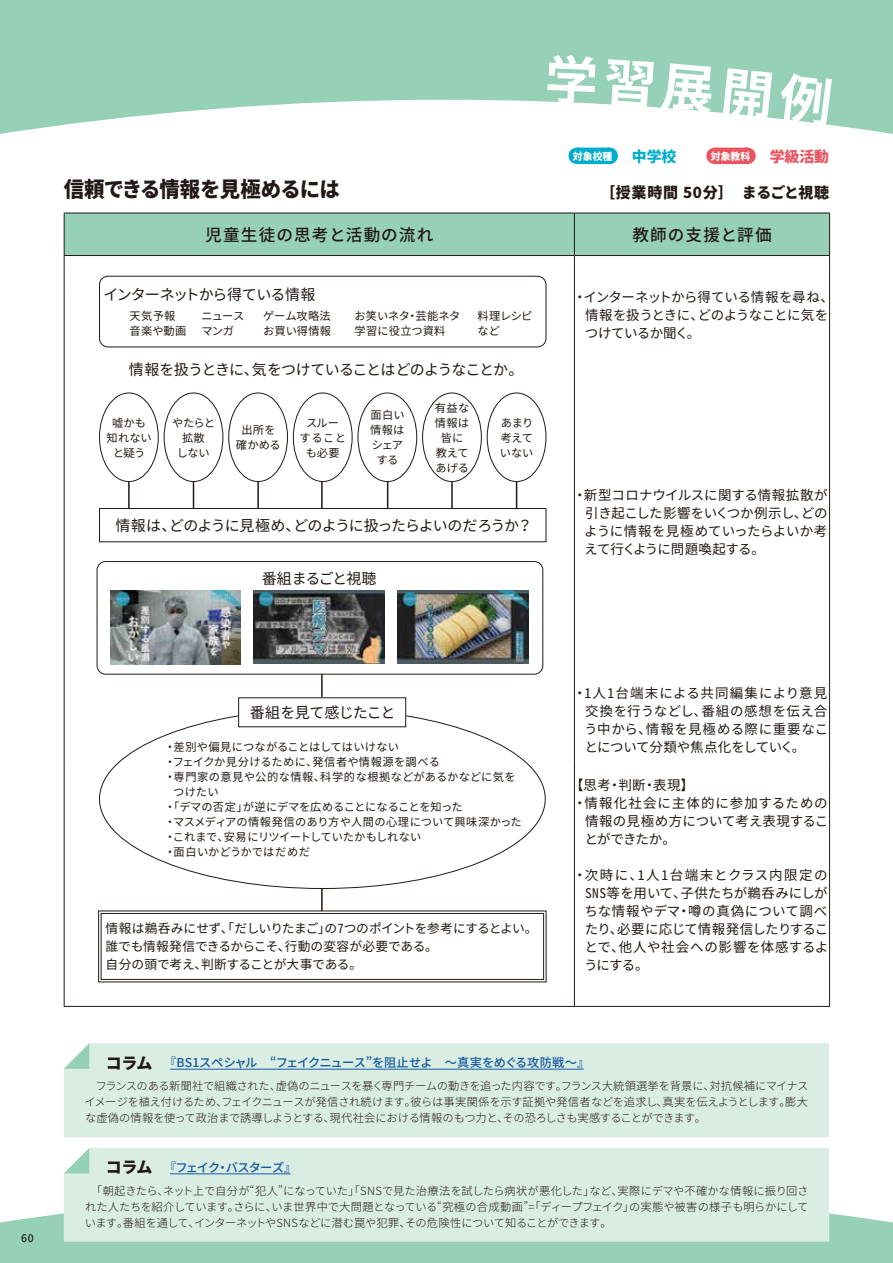
<style>
.page{position:relative;width:893px;height:1263px;background:#96d0b6}
.page>*{position:absolute;margin:0;border:0;box-sizing:border-box;transform-origin:0 0}
.t1{font:900 21.3px "Noto Sans CJ Kjp";letter-spacing:-.03em;color:#221815;scale:.96 1}
.t2{font:500 16.65px "Noto Sans CJ Kjp";letter-spacing:.06em;color:#221815}
.t3{font:15px "Noto Sans Mono CJ Kjp";letter-spacing:-.055em;color:#221815}
.t4{font:900 15px "Noto Sans CJ Kjp";letter-spacing:.05em;color:#221815}
.t5{font:15px "Noto Sans Mono CJ Kjp";letter-spacing:-.08em;color:#221815}
.t6{font:13.5px/18px "Noto Sans Mono CJ Kjp";color:#221815;text-align:justify}
.t7{font:13.5px/18px "Noto Sans Mono CJ Kjp";letter-spacing:-.035em;color:#221815}
.t8{font:13.5px "Noto Sans Mono CJ Kjp";letter-spacing:.075em;color:#221815}
.t9{font:12.75px/18px "Noto Sans Mono CJ Kjp";letter-spacing:-.02em;color:#221815}
.t10{font:500 12.15px "Noto Sans CJ Kjp";letter-spacing:-.03em;color:#15599f}
.t11{font:500 12.15px "Noto Sans CJ Kjp";letter-spacing:-.07em;color:#15599f}
.t12{font:300 11.25px/15.8px "Noto Sans CJ Kjp";letter-spacing:-.03em;color:#221815;text-align:justify}
.t13{font:11.25px/15px "Noto Sans Mono CJ Kjp";letter-spacing:.01em;color:#221815;text-align:center}
.t14{font:11.25px "Noto Sans Mono CJ Kjp";letter-spacing:-.015em;color:#221815}
.t15{font:11.25px "Noto Sans Mono CJ Kjp";letter-spacing:.035em;color:#221815}
.t16{font:11.25px/15px "Noto Sans Mono CJ Kjp";letter-spacing:-.04em;color:#221815;text-align:center}
.t17{font:500 10.5px "Noto Sans CJ Kjp";color:#221815}
.t18{font:900 9.9px "Noto Sans CJ Kjp";color:#fff}
.s1{font-size:14.85px;color:#00aecc}
.s2{font-size:14.85px;color:#ea545e}
.s3{font-weight:900;font-size:15.9px;color:#221815}
</style>
<div class="page">
<div style="left:0;top:93px;width:893px;height:1131px;background:#fff"></div>
<svg style="left:547px;top:55px;width:48px;height:50px"></svg>
<svg style="left:606px;top:59px;width:48px;height:50px"></svg>
<svg style="left:661px;top:63px;width:50px;height:51px"></svg>
<svg style="left:723px;top:68px;width:49px;height:51px"></svg>
<svg style="left:781px;top:73px;width:51px;height:54px"></svg>
<svg style="left:64px;top:213px;width:766px;height:75px"></svg>
<hr style="left:64px;top:288px;width:1px;height:473px;background:#221815">
<hr style="left:574px;top:288px;width:1px;height:473px;background:#221815">
<hr style="left:829px;top:288px;width:1px;height:473px;background:#221815">
<hr style="left:64px;top:761px;width:1px;height:245px;background:#221815">
<hr style="left:574px;top:761px;width:1px;height:245px;background:#221815">
<hr style="left:829px;top:761px;width:1px;height:245px;background:#221815">
<hr style="left:64px;top:1006px;width:510px;height:1px;background:#221815">
<hr style="left:574px;top:1006px;width:256px;height:1px;background:#221815">
<div style="left:64px;top:1043px;width:765px;height:94px;background:#daede3"></div>
<svg style="left:64px;top:1043px;width:25px;height:26px"></svg>
<div style="left:64px;top:1148px;width:765px;height:94px;background:#daede3"></div>
<svg style="left:64px;top:1148px;width:25px;height:25px"></svg>
<hr style="left:321px;top:642px;width:2px;height:269px;background:#221815">
<div style="left:100px;top:709px;width:445px;height:179px;background:#fff;border-radius:50%"></div>
<hr style="left:321px;top:471px;width:2px;height:46px;background:#221815">
<hr style="left:387px;top:471px;width:1px;height:46px;background:#221815">
<hr style="left:451px;top:471px;width:2px;height:46px;background:#221815">
<hr style="left:516px;top:471px;width:1px;height:46px;background:#221815">
<hr style="left:257px;top:471px;width:2px;height:46px;background:#221815">
<hr style="left:193px;top:471px;width:1px;height:46px;background:#221815">
<hr style="left:128px;top:471px;width:2px;height:46px;background:#221815">
<div style="left:577px;top:148px;width:32px;height:16px;background:#00aecc"></div>
<svg style="left:609px;top:148px;width:1px;height:16px"></svg>
<div style="left:714px;top:148px;width:33px;height:16px;background:#ea545e"></div>
<svg style="left:747px;top:148px;width:1px;height:16px"></svg>
<svg style="left:98px;top:910px;width:449px;height:72px;background:#f8f7f7"></svg>
<div style="left:101px;top:913px;width:443px;height:67px;border:1px solid #221815"></div>
<div style="left:99px;top:508px;width:447px;height:34px;background:#fff"></div>
<div style="left:99px;top:508px;width:447px;height:34px;border:1px solid #221815"></div>
<div style="left:99px;top:276px;width:447px;height:71px;background:#fff;border-radius:9px"></div>
<div style="left:99px;top:276px;width:447px;height:71px;border:1px solid #221815;border-radius:9px"></div>
<div style="left:99px;top:393px;width:59px;height:88px;background:#fff;border-radius:50%"></div>
<div style="left:99px;top:393px;width:60px;height:89px;border:1px solid #221815;border-radius:50%"></div>
<div style="left:164px;top:393px;width:59px;height:88px;background:#fff;border-radius:50%"></div>
<div style="left:164px;top:393px;width:59px;height:89px;border:1px solid #221815;border-radius:50%"></div>
<div style="left:229px;top:393px;width:58px;height:88px;background:#fff;border-radius:50%"></div>
<div style="left:228px;top:393px;width:60px;height:89px;border:1px solid #221815;border-radius:50%"></div>
<div style="left:293px;top:393px;width:59px;height:88px;background:#fff;border-radius:50%"></div>
<div style="left:293px;top:393px;width:59px;height:89px;border:1px solid #221815;border-radius:50%"></div>
<div style="left:358px;top:393px;width:59px;height:88px;background:#fff;border-radius:50%"></div>
<div style="left:358px;top:393px;width:59px;height:89px;border:1px solid #221815;border-radius:50%"></div>
<div style="left:487px;top:393px;width:59px;height:88px;background:#fff;border-radius:50%"></div>
<div style="left:487px;top:393px;width:59px;height:89px;border:1px solid #221815;border-radius:50%"></div>
<div style="left:423px;top:393px;width:58px;height:88px;background:#fff;border-radius:50%"></div>
<div style="left:422px;top:393px;width:60px;height:89px;border:1px solid #221815;border-radius:50%"></div>
<div style="left:239px;top:698px;width:167px;height:29px;background:#fff"></div>
<div style="left:100px;top:362px;width:445px;height:15px;background:#fff"></div>
<div style="left:97px;top:561px;width:446px;height:113px;background:#fff;border-radius:9px"></div>
<img style="left:110px;top:590px;width:131px;height:74px">
<img style="left:254px;top:590px;width:130px;height:74px">
<img style="left:398px;top:590px;width:130px;height:74px">
<div style="left:97px;top:561px;width:446px;height:113px;border:1px solid #221815;border-radius:9px"></div>
<hr style="left:170px;top:1069px;width:414px;height:1px;background:#15599f">
<hr style="left:170px;top:1173px;width:121px;height:1px;background:#15599f">
<h1 class="t1" style="left:64px;top:178px;width:289px">信頼できる情報を見極めるには</h1>
<p class="t18" style="left:573px;top:151px;width:258px">対象校種 <span class="s1">　中学校　　</span> 対象教科 <span class="s2">　学級活動</span></p>
<h3 class="t4" style="left:600px;top:184px;width:230px">［授業時間 50分］　まるごと視聴</h3>
<h2 class="t2" style="left:205px;top:225px;width:230px">児童生徒の思考と活動の流れ</h2>
<h2 class="t2" style="left:632px;top:225px;width:141px">教師の支援と評価</h2>
<h3 class="t3" style="left:104px;top:286px;width:213px">インターネットから得ている情報</h3>
<p class="t13" style="left:130px;top:308px;width:47px">天気予報</p>
<p class="t13" style="left:202px;top:308px;width:44px">ニュース</p>
<p class="t13" style="left:263px;top:308px;width:69px">ゲーム攻略法</p>
<p class="t13" style="left:355px;top:308px;width:107px">お笑いネタ・芸能ネタ</p>
<p class="t13" style="left:478px;top:308px;width:56px">料理レシピ</p>
<p class="t13" style="left:130px;top:323px;width:58px">音楽や動画</p>
<p class="t13" style="left:202px;top:323px;width:34px">マンガ</p>
<p class="t13" style="left:263px;top:323px;width:70px">お買い得情報</p>
<p class="t13" style="left:355px;top:323px;width:92px">学習に役立つ資料</p>
<p class="t13" style="left:478px;top:323px;width:24px">など</p>
<h3 class="t3" style="left:129px;top:361px;width:396px">情報を扱うときに、気をつけていることはどのようなことか。</h3>
<p class="t13" style="left:435px;top:400px;width:36px">有益な情報は皆に教えてあげる</p>
<p class="t13" style="left:106px;top:415px;width:47px">嘘かも知れないと疑う</p>
<p class="t16" style="left:172px;top:415px;width:45px">やたらと拡散<br>しない</p>
<p class="t13" style="left:236px;top:423px;width:46px">出所を確かめる</p>
<p class="t13" style="left:299px;top:415px;width:49px">スルー<br>することも必要</p>
<p class="t13" style="left:370px;top:408px;width:36px">面白い情報はシェアする</p>
<p class="t13" style="left:500px;top:415px;width:35px;text-align:justify">あまり考えていない</p>
<h3 class="t3" style="left:115px;top:517px;width:418px">情報は、どのように見極め、どのように扱ったらよいのだろうか？</h3>
<h3 class="t5" style="left:262px;top:570px;width:116px">番組まるごと視聴</h3>
<p class="t7" style="left:585px;top:288px;width:251px;text-indent:-11px">・インターネットから得ている情報を尋ね、情報を扱うときに、どのようなことに気をつけているか聞く。</p>
<p class="t6" style="left:584px;top:486px;width:245px;text-indent:-11px">・新型コロナウイルスに関する情報拡散が引き起こした影響をいくつか例示し、どのように情報を見極めていったらよいか考えて行くように問題喚起する。</p>
<p class="t17" style="left:21px;top:1232px;width:14px">60</p>
<h3 class="t3" style="left:250px;top:704px;width:147px">番組を見て感じたこと</h3>
<p class="t13" style="left:165px;top:739px;width:236px">・差別や偏見につながることはしてはいけない</p>
<p class="t13" style="left:165px;top:754px;width:277px">・フェイクか見分けるために、発信者や情報源を調べる</p>
<p class="t15" style="left:165px;top:770px;width:352px">・専門家の意見や公的な情報、科学的な根拠などがあるかなどに気を</p>
<p class="t13" style="left:173px;top:784px;width:47px">つけたい</p>
<p class="t14" style="left:165px;top:800px;width:300px">・「デマの否定」が逆にデマを広めることになることを知った</p>
<p class="t13" style="left:165px;top:814px;width:359px">・マスメディアの情報発信のあり方や人間の心理について興味深かった</p>
<p class="t14" style="left:165px;top:830px;width:258px">・これまで、安易にリツイートしていたかもしれない</p>
<p class="t13" style="left:165px;top:844px;width:147px">・面白いかどうかではだめだ</p>
<p class="t9" style="left:106px;top:920px;width:434px">情報は鵜呑みにせず、「だしいりたまご」の7つのポイントを参考にするとよい。誰でも情報発信できるからこそ、行動の変容が必要である。<br>自分の頭で考え、判断することが大事である。</p>
<p class="t6" style="left:584px;top:684px;width:246px;text-indent:-11px">・1人1台端末による共同編集により意見交換を行うなどし、番組の感想を伝え合う中から、情報を見極める際に重要なことについて分類や焦点化をしていく。</p>
<p class="t6" style="left:570px;top:776px;width:125px">【思考・判断・表現】</p>
<p class="t8" style="left:573px;top:795px;width:256px">・情報化社会に主体的に参加するための</p>
<p class="t6" style="left:585px;top:812px;width:245px">情報の見極め方について考え表現するこ</p>
<p class="t6" style="left:585px;top:830px;width:93px">とができたか。</p>
<p class="t6" style="left:584px;top:866px;width:246px;text-indent:-11px">・次時に、1人1台端末とクラス内限定のSNS等を用いて、子供たちが鵜呑みにしがちな情報やデマ・噂の真偽について調べたり、必要に応じて情報発信したりすることで、他人や社会への影響を体感するようにする。</p>
<p class="t10" style="left:106px;top:1056px;width:485px"><span class="s3">コラム</span> 『BS1スペシャル　“フェイクニュース”を阻止せよ　～真実をめぐる攻防戦～』</p>
<p class="t12" style="left:85px;top:1079px;width:725px">　フランスのある新聞社で組織された、虚偽のニュースを暴く専門チームの動きを追った内容です。フランス大統領選挙を背景に、対抗候補にマイナスイメージを植え付けるため、フェイクニュースが発信され続けます。彼らは事実関係を示す証拠や発信者などを追求し、真実を伝えようとします。膨大な虚偽の情報を使って政治まで誘導しようとする、現代社会における情報のもつ力と、その恐ろしさも実感することができます。</p>
<p class="t11" style="left:106px;top:1161px;width:192px"><span class="s3">コラム</span> 『フェイク・バスターズ』</p>
<p class="t12" style="left:85px;top:1183px;width:725px">　「朝起きたら、ネット上で自分が“犯人”になっていた」「SNSで見た治療法を試したら病状が悪化した」など、実際にデマや不確かな情報に振り回された人たちを紹介しています。さらに、いま世界中で大問題となっている“究極の合成動画”=「ディープフェイク」の実態や被害の様子も明らかにしています。番組を通して、インターネットやSNSなどに潜む罠や犯罪、その危険性について知ることができます。</p>
</div>
